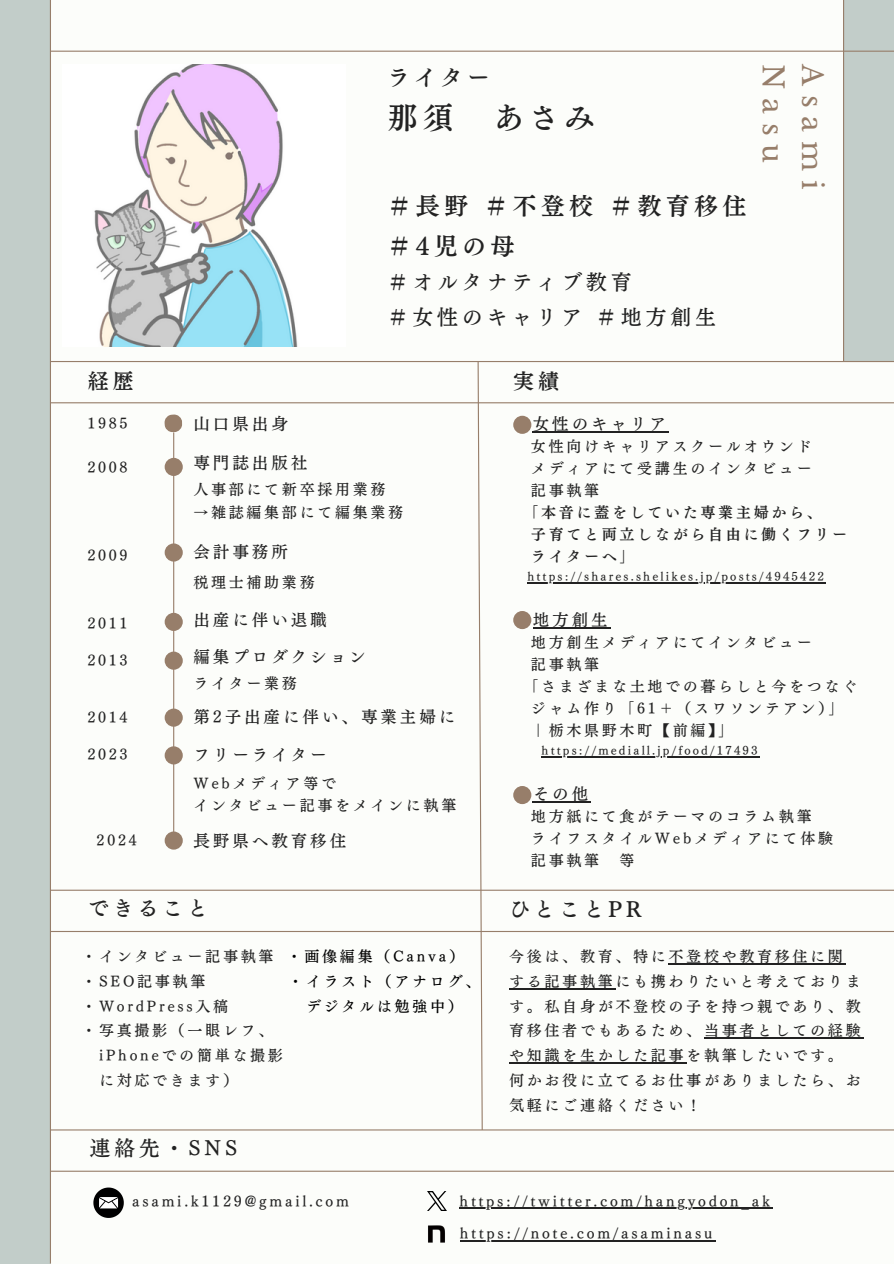
<style>
.page{position:relative;width:894px;height:1264px;background:#fff}
.page>*{position:absolute;margin:0;border:0;box-sizing:border-box;transform-origin:0 0}
.t1{font:30px "Telop Min Pro N B";color:#222}
.t2{font:28.2px "Libre Baskerville";letter-spacing:.31em;color:#977e6a}
.t3{font:24px/40.5px "Telop Min Pro N B";letter-spacing:.18em;color:#222}
.t4{font:22.5px "Telop Min Pro N B";color:#222}
.t5{font:21px/34.8px "Canva Telop Min Pro N D";letter-spacing:.18em;color:#222}
.t6{font:21px "Telop Min Pro N B";letter-spacing:.18em;color:#222}
.t7{font:16.5px "Canva Telop Min Pro N D";letter-spacing:.18em;color:#222}
.t8{font:15px/24.8px "Canva Telop Min Pro N D";letter-spacing:.18em;color:#222}
.t9{font:15px "Telop Min Pro N B";letter-spacing:.18em;color:#222}
.t10{font:15px "Canva Telop Min Pro N D";letter-spacing:.18em;color:#000}
.t11{font:12px "Canva Telop Min Pro N D";letter-spacing:.18em;color:#222}
.s1{font-family:"Canva Telop Min Pro N D"}
</style>
<div class="page">
<div style="left:0;top:0;width:893px;height:1263px;background:#fcfdfa"></div>
<svg style="left:164px;top:414px;width:18px;height:18px"></svg>
<hr style="left:173px;top:432px;width:1px;height:407px;background:#977e6a">
<div style="left:165px;top:543px;width:18px;height:18px;background:#977e6a;border-radius:50%"></div>
<div style="left:165px;top:708px;width:18px;height:18px;background:#977e6a;border-radius:50%"></div>
<img style="left:94px;top:64px;width:204px;height:282px">
<div style="left:0;top:0;width:50px;height:1263px;background:#c2cdc9"></div>
<div style="left:842px;top:0;width:51px;height:361px;background:#c2cdc9"></div>
<hr style="left:50px;top:0;width:1px;height:1263px;background:#977e6a">
<hr style="left:842px;top:0;width:1px;height:361px;background:#977e6a">
<hr style="left:50px;top:889px;width:843px;height:1px;background:#977e6a">
<hr style="left:50px;top:361px;width:843px;height:1px;background:#977e6a">
<hr style="left:50px;top:930px;width:843px;height:2px;background:#977e6a">
<hr style="left:50px;top:402px;width:843px;height:1px;background:#977e6a">
<hr style="left:50px;top:51px;width:843px;height:1px;background:#977e6a">
<hr style="left:532px;top:431px;width:136px;height:1px;background:#222">
<hr style="left:527px;top:582px;width:298px;height:1px;background:#222">
<hr style="left:532px;top:627px;width:78px;height:1px;background:#222">
<hr style="left:541px;top:756px;width:218px;height:1px;background:#222">
<hr style="left:532px;top:801px;width:59px;height:1px;background:#222">
<div style="left:165px;top:458px;width:18px;height:18px;background:#977e6a;border-radius:50%"></div>
<div style="left:165px;top:613px;width:18px;height:18px;background:#977e6a;border-radius:50%"></div>
<div style="left:165px;top:651px;width:18px;height:18px;background:#977e6a;border-radius:50%"></div>
<div style="left:165px;top:746px;width:18px;height:18px;background:#977e6a;border-radius:50%"></div>
<div style="left:165px;top:831px;width:18px;height:18px;background:#977e6a;border-radius:50%"></div>
<svg style="left:477px;top:362px;width:6px;height:769px"></svg>
<div style="left:513px;top:416px;width:18px;height:18px;background:#977e6a;border-radius:50%"></div>
<div style="left:513px;top:611px;width:18px;height:18px;background:#977e6a;border-radius:50%"></div>
<div style="left:513px;top:786px;width:18px;height:18px;background:#977e6a;border-radius:50%"></div>
<hr style="left:50px;top:1129px;width:843px;height:1px;background:#977e6a">
<hr style="left:50px;top:1170px;width:843px;height:1px;background:#977e6a">
<svg style="left:93px;top:1187px;width:31px;height:30px"></svg>
<img style="left:427px;top:1191px;width:19px;height:19px">
<img style="left:428px;top:1225px;width:17px;height:18px">
<hr style="left:459px;top:1207px;width:313px;height:1px;background:#222">
<hr style="left:668px;top:963px;width:177px;height:1px;background:#222">
<hr style="left:509px;top:987px;width:106px;height:2px;background:#222">
<hr style="left:703px;top:1037px;width:160px;height:1px;background:#222">
<hr style="left:509px;top:1062px;width:177px;height:1px;background:#222">
<hr style="left:459px;top:1240px;width:256px;height:1px;background:#222">
<h5 class="t6" style="left:88px;top:371px;width:47px">経歴</h5>
<h5 class="t4" style="left:387px;top:66px;width:104px">ライター</h5>
<h5 class="t1" style="left:387px;top:103px;width:67px">那須</h5>
<h5 class="t1" style="left:493px;top:103px;width:102px">あさみ</h5>
<h5 class="t3" style="left:387px;top:185px;width:360px">＃長野 ＃不登校 ＃教育移住＃4児の母</h5>
<h5 class="t5" style="left:387px;top:265px;width:328px">＃オルタナティブ教育<br>＃女性のキャリア ＃地方創生</h5>
<h5 class="t2" style="left:790px;top:64px;width:100px;rotate:90deg">Nasu</h5>
<h5 class="t2" style="left:829px;top:64px;width:126px;rotate:90deg">Asami</h5>
<h3 class="t6" style="left:513px;top:371px;width:47px">実績</h3>
<h4 class="t8" style="left:87px;top:411px;width:42px">1985</h4>
<h5 class="t8" style="left:87px;top:454px;width:42px">2008</h5>
<h5 class="t8" style="left:87px;top:543px;width:42px">2009</h5>
<p class="t7" style="left:193px;top:415px;width:95px">山口県出身</p>
<h4 class="t7" style="left:193px;top:454px;width:115px">専門誌出版社</h4>
<h5 class="t8" style="left:193px;top:477px;width:193px">人事部にて新卒採用業務</h5>
<h5 class="t8" style="left:193px;top:499px;width:211px">→雑誌編集部にて編集業務</h5>
<h5 class="t7" style="left:193px;top:544px;width:96px">会計事務所</h5>
<h5 class="t8" style="left:193px;top:570px;width:123px">税理士補助業務</h5>
<h3 class="t8" style="left:87px;top:610px;width:42px">2011</h3>
<h5 class="t7" style="left:193px;top:611px;width:135px">出産に伴い退職</h5>
<h5 class="t8" style="left:87px;top:647px;width:42px">2013</h5>
<h5 class="t7" style="left:193px;top:648px;width:174px">編集プロダクション</h5>
<h5 class="t8" style="left:193px;top:671px;width:105px">ライター業務</h5>
<h5 class="t8" style="left:87px;top:704px;width:42px">2014</h5>
<h5 class="t7" style="left:193px;top:709px;width:263px">第2子出産に伴い、専業主婦に</h5>
<h5 class="t8" style="left:87px;top:742px;width:42px">2023</h5>
<h5 class="t8" style="left:96px;top:828px;width:42px;rotate:-1deg">2024</h5>
<h5 class="t7" style="left:193px;top:746px;width:135px">フリーライター</h5>
<p class="t8" style="left:193px;top:771px;width:264px;line-height:22.5px">Webメディア等で<br>インタビュー記事をメインに執筆</p>
<p class="t7" style="left:193px;top:832px;width:154px">長野県へ教育移住</p>
<p class="t6" style="left:88px;top:897px;width:122px">できること</p>
<h5 class="t8" style="left:81px;top:944px;width:193px">・インタビュー記事執筆</h5>
<h5 class="t8" style="left:81px;top:968px;width:125px">・SEO記事執筆</h5>
<h5 class="t8" style="left:81px;top:993px;width:148px">・WordPress入稿</h5>
<h5 class="t8" style="left:81px;top:1018px;width:193px">・写真撮影（一眼レフ、</h5>
<h5 class="t8" style="left:99px;top:1043px;width:185px">iPhoneでの簡単な撮影</h5>
<h5 class="t8" style="left:99px;top:1067px;width:140px">に対応できます）</h5>
<h5 class="t10" style="left:287px;top:948px;width:179px">・画像編集（Canva）</h5>
<h5 class="t10" style="left:288px;top:973px;width:193px">・イラスト（アナログ、</h5>
<h5 class="t10" style="left:306px;top:998px;width:158px">デジタルは勉強中）</h5>
<h1 class="t7" style="left:532px;top:415px;width:135px">女性のキャリア</h1>
<h2 class="t8" style="left:531px;top:434px;width:282px">女性向けキャリアスクールオウンド</h2>
<h4 class="t8" style="left:531px;top:456px;width:282px">メディアにて受講生のインタビュー</h4>
<h4 class="t8" style="left:531px;top:478px;width:70px">記事執筆</h4>
<h4 class="t9" style="left:523px;top:505px;width:300px"><span class="s1">「</span>本音に蓋をしていた専業主婦から、</h4>
<h5 class="t9" style="left:531px;top:527px;width:317px">子育てと両立しながら自由に働くフリー</h5>
<h5 class="t9" style="left:531px;top:549px;width:105px">ライターへ」</h5>
<p class="t11" style="left:527px;top:570px;width:298px">https://shares.shelikes.jp/posts/4945422</p>
<p class="t7" style="left:532px;top:611px;width:75px">地方創生</p>
<p class="t8" style="left:531px;top:630px;width:282px">地方創生メディアにてインタビュー</p>
<p class="t8" style="left:531px;top:652px;width:70px">記事執筆</p>
<p class="t8" style="left:523px;top:674px;width:335px">「さまざまな土地での暮らしと今をつなぐ</p>
<p class="t8" style="left:531px;top:696px;width:314px">ジャム作り「61＋（スワソンテアン）」</p>
<p class="t8" style="left:531px;top:718px;width:204px">｜栃木県野木町【前編】」</p>
<p class="t11" style="left:541px;top:744px;width:217px">https://mediall.jp/food/17493</p>
<p class="t7" style="left:532px;top:785px;width:57px">その他</p>
<p class="t8" style="left:531px;top:805px;width:303px;line-height:22px">地方紙にて食がテーマのコラム執筆<br>ライフスタイルWebメディアにて体験記事執筆</p>
<p class="t8" style="left:619px;top:848px;width:17px">等</p>
<p class="t6" style="left:509px;top:898px;width:134px">ひとことPR</p>
<p class="t8" style="left:509px;top:944px;width:353px">今後は、教育、特に不登校や教育移住に関する記事執筆にも携わりたいと考えております。私自身が不登校の子を持つ親であり、教育移住者でもあるため、当事者としての経験や知識を生かした記事を執筆したいです。何かお役に立てるお仕事がありましたら、お気軽にご連絡ください！</p>
<p class="t5" style="left:89px;top:1130px;width:149px">連絡先・SNS</p>
<h5 class="t8" style="left:132px;top:1188px;width:218px">asami.k1129@gmail.com</h5>
<h5 class="t8" style="left:459px;top:1188px;width:312px">https://twitter.com/hangyodon_ak</h5>
<p class="t8" style="left:459px;top:1221px;width:254px">https://note.com/asaminasu</p>
</div>
